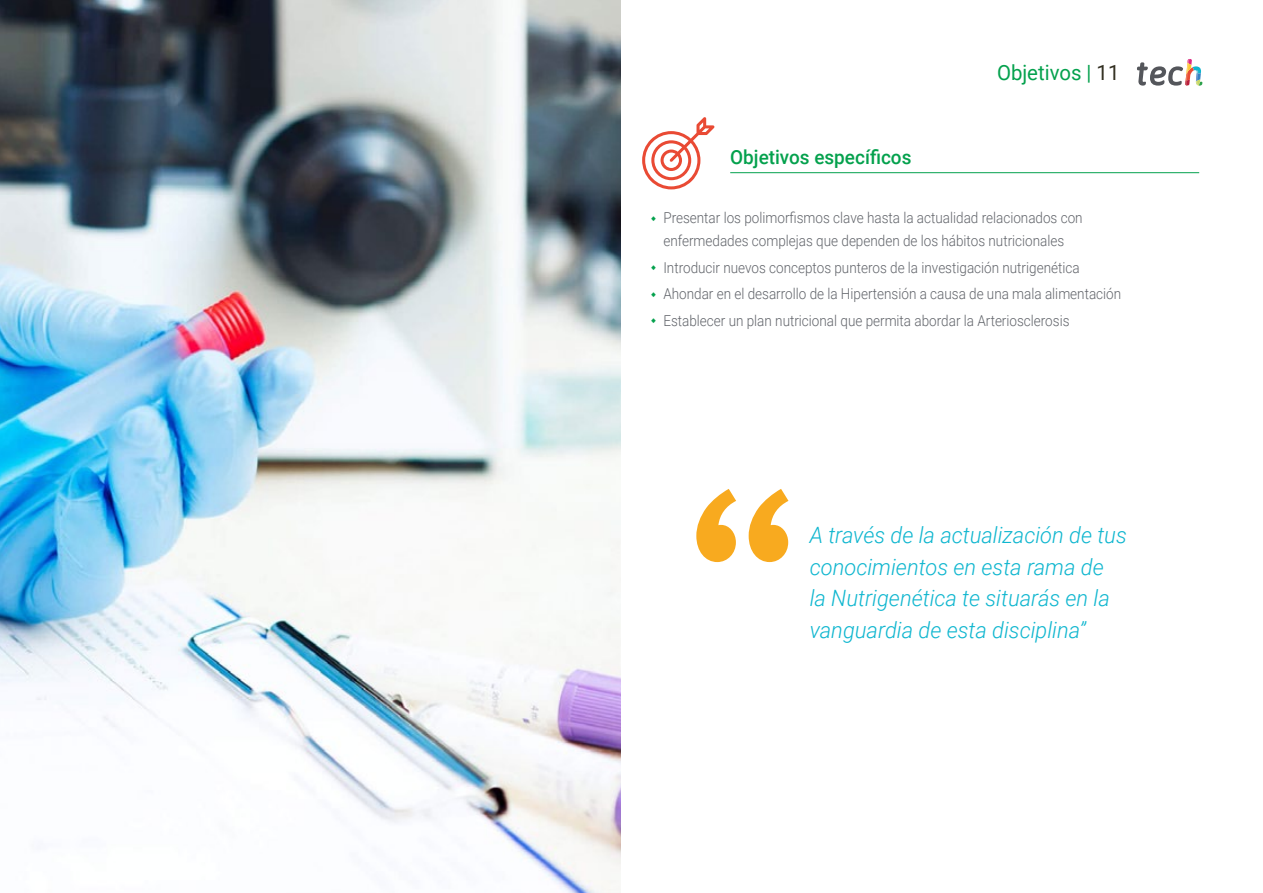
<style>
.page{position:relative;width:1263px;height:893px;background:#fff}
.page>*{position:absolute;margin:0;border:0;box-sizing:border-box;transform-origin:0 0}
.t1{font:italic 300 22.5px/31.5px "Roboto";color:#0fb6cf}
.t2{font:21px "Roboto";color:#04a14d}
.t3{font:500 19.5px "Roboto";color:#04a14d}
.t4{font:300 15px/26.7px "Roboto";color:#61646a;scale:.9 1}
.s1{color:#312e20}
</style>
<div class="page">
<hr style="left:730px;top:172px;width:469px;height:1px;background:#04a14d">
<svg style="left:642px;top:117px;width:72px;height:72px"></svg>
<img style="left:0;top:0;width:621px;height:893px">
<svg style="left:696px;top:489px;width:92px;height:73px"></svg>
<svg style="left:1137px;top:59px;width:65px;height:27px"></svg>
<h3 class="t3" style="left:730px;top:144px;width:183px">Objetivos específicos</h3>
<h2 class="t2" style="left:997px;top:57px;width:124px">Objetivos | <span class="s1">11</span></h2>
<p class="t4" style="left:663px;top:206px;width:467px;line-height:22.5px">Presentar los polimorfismos clave hasta la actualidad relacionados con enfermedades complejas que dependen de los hábitos nutricionales</p>
<p class="t4" style="left:663px;top:253px;width:510px">Introducir nuevos conceptos punteros de la investigación nutrigenética<br>Ahondar en el desarrollo de la Hipertensión a causa de una mala alimentación<br>Establecer un plan nutricional que permita abordar la Arteriosclerosis</p>
<h1 class="t1" style="left:810px;top:519px;width:319px">A través de la actualización de tus conocimientos en esta rama de<br>la Nutrigenética te situarás en la vanguardia de esta disciplina”</h1>
</div>
